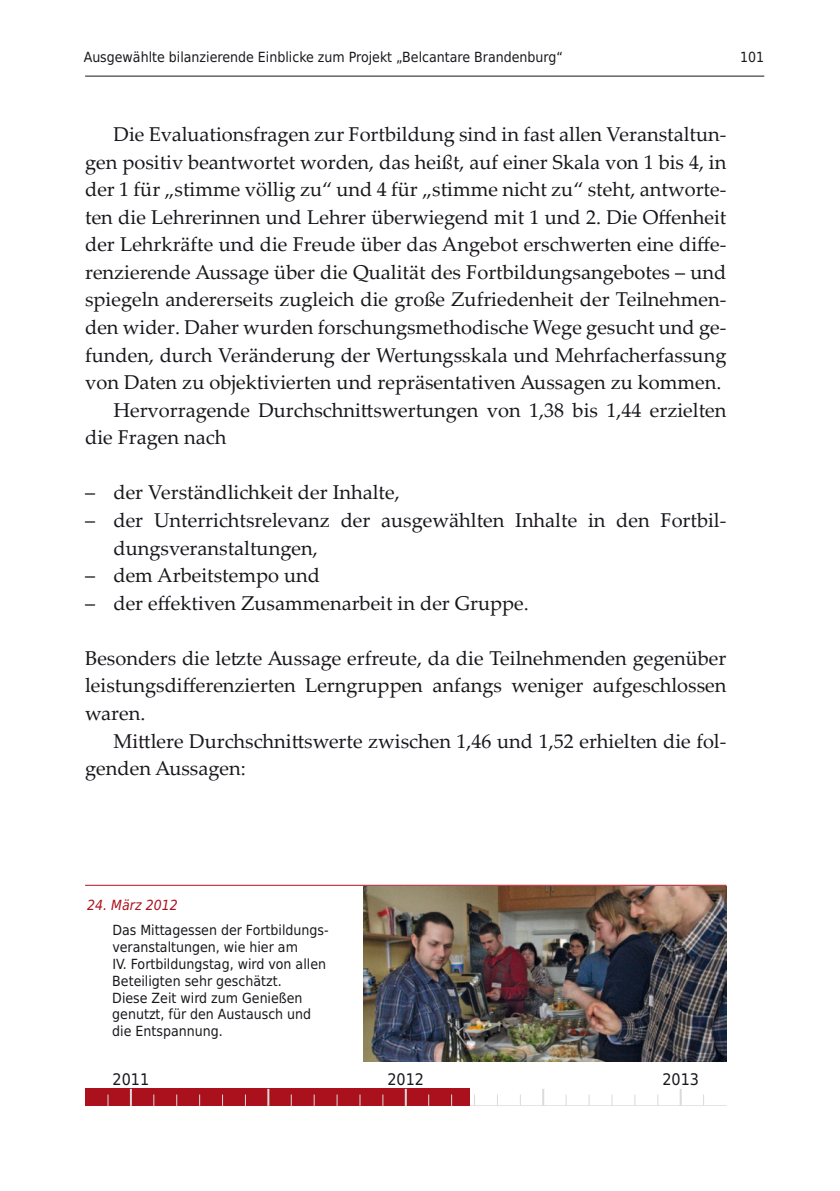
<style>
.page{position:relative;width:840px;height:1191px;background:#fff}
.page>*{position:absolute;margin:0;border:0;box-sizing:border-box;transform-origin:0 0}
.Fließtext{font:20px/27.6px "Palatino Linotype";color:#1a171c}
.Reihung{font:20px/27.6px "Palatino Linotype";color:#1a171c}
.Fließtext_1_Absatz{font:20px/27.6px "Palatino Linotype";color:#1a171c;text-align:justify}
.t1{font:16px "DejaVu Sans Condensed";color:#1a171c}
.t2{font:14px/16.8px "DejaVu Sans Condensed";color:#1a171c}
.s1{font-style:italic;color:#ab111c}
</style>
<div class="page">
<hr style="left:85px;top:76px;width:678px;height:1px;background:#1a171c">
<hr style="left:85px;top:884px;width:641px;height:1px;background:#ab111c">
<hr style="left:85px;top:1105px;width:641px;height:1px;background:#d9dadb">
<div style="left:85px;top:1088px;width:384px;height:17px;background:#ab111c"></div>
<svg style="left:267px;top:1088px;width:2px;height:17px"></svg>
<svg style="left:404px;top:1088px;width:2px;height:17px"></svg>
<svg style="left:130px;top:1088px;width:2px;height:17px"></svg>
<svg style="left:542px;top:1089px;width:2px;height:16px"></svg>
<svg style="left:679px;top:1089px;width:2px;height:16px"></svg>
<img style="left:363px;top:886px;width:363px;height:175px">
<p class="t2" style="left:84px;top:48px;width:480px">Ausgewählte bilanzierende Einblicke zum Projekt „Belcantare Brandenburg“</p>
<p class="t2" style="left:739px;top:48px;width:26px">101</p>
<p class="Fließtext" style="left:85px;top:120px;width:642px;text-align:justify;text-indent:28px">Die Evaluationsfragen zur Fortbildung sind in fast allen Veranstaltun&shy;gen positiv beantwortet worden, das heißt, auf einer Skala von 1 bis 4, in der 1 für „stimme völlig zu“ und 4 für „stimme nicht zu“ steht, antworte&shy;ten die Lehrerinnen und Lehrer überwiegend mit 1 und 2. Die Offenheit der Lehrkräfte und die Freude über das Angebot erschwerten eine diffe&shy;renzierende Aussage über die Qualität des Fortbildungsangebotes – und spiegeln andererseits zugleich die große Zufriedenheit der Teilnehmen&shy;den wider. Daher wurden forschungsmethodische Wege gesucht und ge&shy;funden, durch Veränderung der Wertungsskala und Mehrfacherfassung von Daten zu objektivierten und repräsentativen Aussagen zu kommen.</p>
<p class="Fließtext" style="left:85px;top:395px;width:642px;text-indent:28px">Hervorragende Durchschnittswertungen von 1,38 bis 1,44 erzielten die Fragen nach</p>
<p class="Reihung" style="left:85px;top:478px;width:316px">– der Verständlichkeit der Inhalte,</p>
<p class="Reihung" style="left:113px;top:505px;width:614px;text-indent:-28px">– der Unterrichtsrelevanz der ausgewählten Inhalte in den Fortbil&shy;dungsveranstaltungen,</p>
<p class="Reihung" style="left:85px;top:560px;width:236px">– dem Arbeitstempo und</p>
<p class="Reihung" style="left:85px;top:588px;width:445px">– der effektiven Zusammenarbeit in der Gruppe.</p>
<p class="Fließtext_1_Absatz" style="left:85px;top:643px;width:642px">Besonders die letzte Aussage erfreute, da die Teilnehmenden gegenüber leistungsdifferenzierten Lerngruppen anfangs weniger aufgeschlossen waren.</p>
<p class="Fließtext" style="left:85px;top:726px;width:642px;text-indent:28px">Mittlere Durchschnittswerte zwischen 1,46 und 1,52 erhielten die fol&shy;genden Aussagen:</p>
<p class="t2" style="left:112px;top:892px;width:218px;line-height:25px;text-indent:-25px"><span class="s1">24. März 2012<br></span>Das Mittagessen der Fortbildungs-</p>
<p class="t2" style="left:112px;top:938px;width:215px">veranstaltungen, wie hier am<br>IV. Fortbildungstag, wird von allen<br>Beteiligten sehr geschätzt.<br>Diese Zeit wird zum Genießen genutzt, für den Austausch und die Entspannung.</p>
<p class="t1" style="left:112px;top:1065px;width:38px">2011</p>
<p class="t1" style="left:387px;top:1065px;width:38px">2012</p>
<p class="t1" style="left:662px;top:1065px;width:38px">2013</p>
</div>
